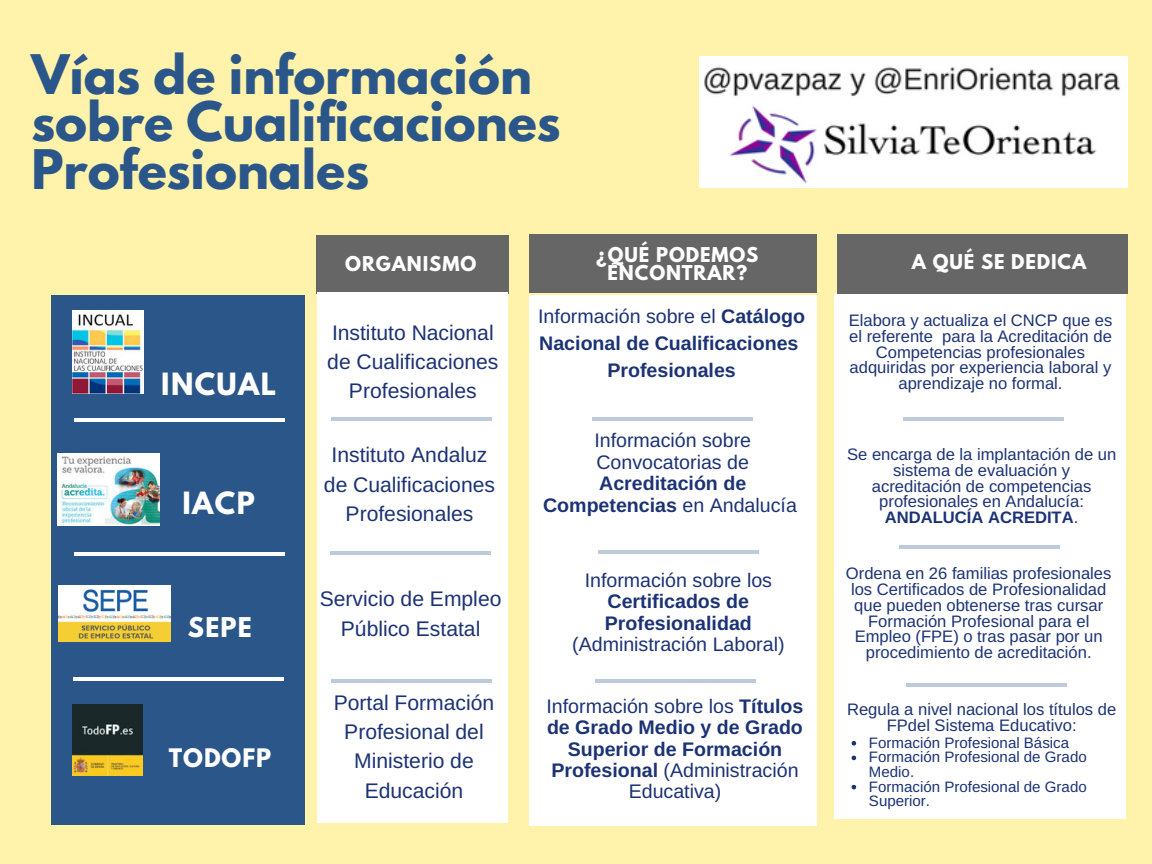
<style>
.page{position:relative;width:1152px;height:864px;background:#fff2ab}
.page>*{position:absolute;margin:0;border:0;box-sizing:border-box;transform-origin:0 0}
.t1{font:700 48.3px/47.2px "League Spartan";color:#2a568a}
.t2{font:700 27.15px "League Spartan";letter-spacing:.05em;color:#fff}
.t3{font:700 24.15px "League Spartan";color:#fff}
.t4{font:700 22.65px "League Spartan";letter-spacing:.04em;color:#fff}
.t5{font:21.15px/29.2px "Arimo";color:#1b3274;text-align:center}
.t6{font:700 19.65px/21.3px "Arimo";color:#1b3274;text-align:center}
.t7{font:19.65px/21.3px "Arimo";color:#1b3274}
.t8{font:700 18.15px/18px "League Spartan";letter-spacing:.05em;color:#fff;text-align:center}
.t9{font:16.65px/15.8px "Arimo";color:#1b3274;text-align:center}
.t10{font:15.15px/14.7px "Arimo";color:#1b3274}
.s1{font-weight:400}
.s2{font-weight:700}
</style>
<div class="page">
<div style="left:316px;top:235px;width:192px;height:59px;background:#666"></div>
<div style="left:529px;top:234px;width:288px;height:59px;background:#666"></div>
<div style="left:837px;top:234px;width:290px;height:60px;background:#666"></div>
<div style="left:835px;top:295px;width:291px;height:524px;background:#fff"></div>
<div style="left:317px;top:292px;width:190px;height:532px;background:#fff"></div>
<div style="left:52px;top:295px;width:253px;height:530px;background:#2a568a"></div>
<div style="left:529px;top:295px;width:288px;height:531px;background:#fff"></div>
<hr style="left:74px;top:418px;width:211px;height:4px;background:#fff">
<hr style="left:74px;top:552px;width:211px;height:4px;background:#fff">
<hr style="left:73px;top:677px;width:210px;height:4px;background:#fff">
<hr style="left:331px;top:417px;width:161px;height:4px;background:#bdcada">
<hr style="left:592px;top:417px;width:161px;height:4px;background:#bdcada">
<hr style="left:903px;top:417px;width:161px;height:4px;background:#bdcada">
<hr style="left:330px;top:551px;width:160px;height:4px;background:#bdcada">
<hr style="left:599px;top:550px;width:160px;height:4px;background:#bdcada">
<hr style="left:899px;top:546px;width:161px;height:3px;background:#2a568a">
<hr style="left:331px;top:680px;width:161px;height:3px;background:#2a568a">
<hr style="left:595px;top:680px;width:161px;height:3px;background:#2a568a">
<img style="left:72px;top:310px;width:72px;height:84px">
<img style="left:72px;top:704px;width:71px;height:71px">
<img style="left:57px;top:453px;width:103px;height:72px">
<img style="left:58px;top:585px;width:113px;height:56px">
<hr style="left:906px;top:683px;width:160px;height:3px;background:#2a568a">
<svg style="left:852px;top:741px;width:4px;height:5px"></svg>
<svg style="left:852px;top:756px;width:4px;height:4px"></svg>
<svg style="left:852px;top:785px;width:4px;height:4px"></svg>
<img style="left:700px;top:56px;width:427px;height:132px">
<h1 class="t1" style="left:32px;top:57px;width:531px">Vías de información sobre Cualificaciones<br>Profesionales</h1>
<h2 class="t2" style="left:161px;top:370px;width:116px">INCUAL</h2>
<h2 class="t2" style="left:183px;top:490px;width:74px">IACP</h2>
<h3 class="t3" style="left:188px;top:615px;width:65px">SEPE</h3>
<h3 class="t4" style="left:169px;top:746px;width:104px">TODOFP</h3>
<p class="t8" style="left:345px;top:257px;width:132px">ORGANISMO</p>
<p class="t5" style="left:327px;top:318px;width:173px">Instituto Nacional de Cualificaciones<br>Profesionales</p>
<p class="t5" style="left:324px;top:440px;width:173px">Instituto Andaluz de Cualificaciones<br>Profesionales</p>
<p class="t5" style="left:320px;top:584px;width:183px">Servicio de Empleo<br>Público Estatal</p>
<p class="t5" style="left:334px;top:688px;width:162px">Portal Formación<br>Profesional del<br>Ministerio de<br>Educación</p>
<p class="t8" style="left:596px;top:248px;width:164px">¿QUÉ PODEMOS<br>ENCONTRAR?</p>
<p class="t8" style="left:912px;top:255px;width:176px">A QUÉ SE DEDICA</p>
<p class="t6" style="left:538px;top:303px;width:268px;line-height:27px"><span class="s1">Información sobre el</span> Catálogo<br>Nacional de Cualificaciones<br>Profesionales</p>
<p class="t9" style="left:849px;top:313px;width:265px">Elabora y actualiza el CNCP que es el referente para la Acreditación de<br>Competencias profesionales adquiridas por experiencia laboral y aprendizaje no formal.</p>
<p class="t7" style="left:594px;top:430px;width:158px">Información sobre<br>Convocatorias de</p>
<p class="t6" style="left:543px;top:473px;width:255px">Acreditación de<br>Competencias <span class="s1">en Andalucía</span></p>
<p class="t7" style="left:585px;top:569px;width:189px">Información sobre los</p>
<p class="t6" style="left:605px;top:591px;width:149px;text-align:left">Certificados de<br>Profesionalidad</p>
<p class="t7" style="left:572px;top:634px;width:214px">(Administración Laboral)</p>
<p class="t6" style="left:546px;top:695px;width:259px"><span class="s1">Información sobre los</span> Títulos de Grado Medio y de Grado<br>Superior de Formación<br>Profesional <span class="s1">(Administración<br>Educativa)</span></p>
<p class="t9" style="left:847px;top:446px;width:271px">Se encarga de la implantación de un sistema de evaluación y acreditación de competencias profesionales en Andalucía:<br><span class="s2">ANDALUCÍA ACREDITA</span>.</p>
<p class="t9" style="left:846px;top:566px;width:267px">Ordena en 26 familias profesionales los Certificados de Profesionalidad que pueden obtenerse tras cursar Formación Profesional para el Empleo (FPE) o tras pasar por un procedimiento de acreditación.</p>
<p class="t9" style="left:847px;top:702px;width:271px">Regula a nivel nacional los títulos de<br>FPdel Sistema Educativo:</p>
<p class="t10" style="left:869px;top:735px;width:219px">Formación Profesional Básica<br>Formación Profesional de Grado<br>Medio.<br>Formación Profesional de Grado<br>Superior.</p>
</div>
